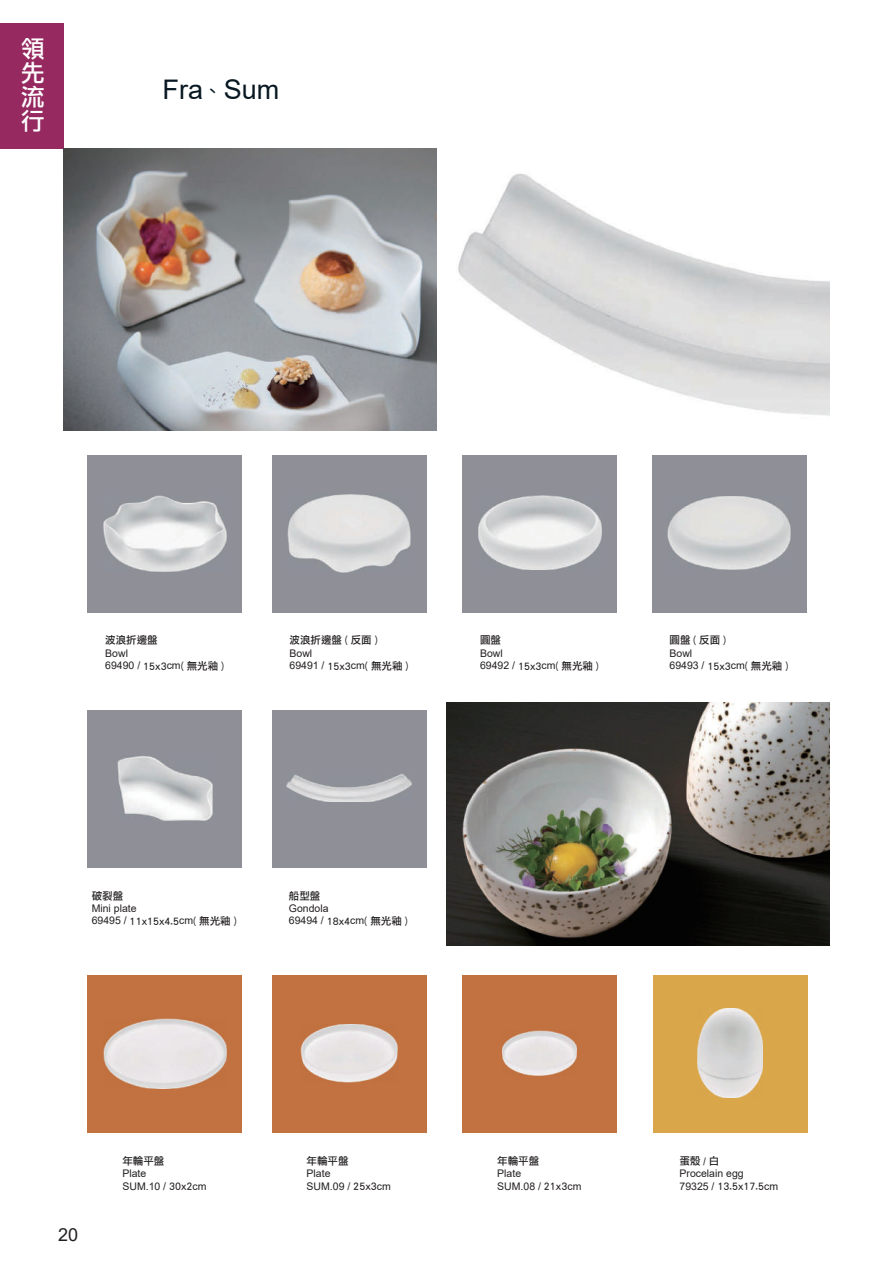
<style>
.page{position:relative;width:893px;height:1263px;background:#fff}
.page>*{position:absolute;margin:0;border:0;box-sizing:border-box;transform-origin:0 0}
.t1{font:27px "Arial";color:#071822}
.t2{font:24px/24px "DF Li Hei Md HK BF";color:#fff;text-align:justify}
.t3{font:18px "Arial";color:#231f20}
.t4{font:10.5px "DF Li Hei Md HK BF";color:#231f20}
.t5{font:10.5px/12.6px "Arial";color:#231f20}
.s1{font-family:"Microsoft Jheng Hei"}
.s2{font-family:"Arial"}
.s3{font-family:"DF Li Hei Md HK BF"}
</style>
<div class="page">
<div style="left:0;top:23px;width:64px;height:126px;background:#952960"></div>
<div style="left:87px;top:455px;width:155px;height:157px;background:#8e8f97"></div>
<img style="left:103px;top:495px;width:123px;height:76px">
<div style="left:272px;top:455px;width:154px;height:157px;background:#8e8f97"></div>
<img style="left:288px;top:494px;width:122px;height:78px">
<div style="left:462px;top:455px;width:155px;height:157px;background:#8e8f97"></div>
<img style="left:478px;top:495px;width:123px;height:75px">
<div style="left:652px;top:455px;width:154px;height:157px;background:#8e8f97"></div>
<img style="left:668px;top:496px;width:123px;height:73px">
<div style="left:87px;top:710px;width:155px;height:157px;background:#8e8f97"></div>
<img style="left:117px;top:756px;width:95px;height:64px">
<div style="left:272px;top:710px;width:154px;height:157px;background:#8e8f97"></div>
<img style="left:286px;top:774px;width:126px;height:28px">
<div style="left:87px;top:975px;width:155px;height:158px;background:#c27140"></div>
<img style="left:103px;top:1018px;width:123px;height:70px">
<div style="left:272px;top:975px;width:154px;height:158px;background:#c27140"></div>
<img style="left:300px;top:1024px;width:98px;height:58px">
<div style="left:462px;top:975px;width:155px;height:158px;background:#c27140"></div>
<img style="left:502px;top:1031px;width:75px;height:44px">
<div style="left:653px;top:975px;width:154px;height:157px;background:#d9a74a"></div>
<img style="left:697px;top:1008px;width:66px;height:90px">
<img style="left:64px;top:149px;width:373px;height:282px">
<img style="left:458px;top:173px;width:371px;height:243px">
<img style="left:446px;top:702px;width:383px;height:243px">
<h2 class="t2" style="left:21px;top:37px;width:25px">領先流行</h2>
<h1 class="t1" style="left:163px;top:71px;width:118px">Fra<span class="s1">、</span>Sum</h1>
<p class="t4" style="left:105px;top:635px;width:54px">波浪折邊盤</p>
<p class="t5" style="left:105px;top:647px;width:24px">Bowl</p>
<p class="t4" style="left:105px;top:660px;width:120px"><span class="s2">69490 /</span> 15x3<span class="s2">cm</span>( 無光釉 )</p>
<p class="t4" style="left:290px;top:635px;width:90px">波浪折邊盤 ( 反面 )</p>
<p class="t5" style="left:290px;top:647px;width:24px">Bowl</p>
<p class="t4" style="left:290px;top:660px;width:120px"><span class="s2">69491 /</span> 15x3<span class="s2">cm</span>( 無光釉 )</p>
<p class="t4" style="left:480px;top:635px;width:22px">圓盤</p>
<p class="t5" style="left:480px;top:647px;width:24px">Bowl</p>
<p class="t4" style="left:480px;top:660px;width:120px"><span class="s2">69492 /</span> 15x3<span class="s2">cm</span>( 無光釉 )</p>
<p class="t4" style="left:669px;top:635px;width:58px">圓盤(反面)</p>
<p class="t5" style="left:669px;top:647px;width:24px">Bowl</p>
<p class="t4" style="left:669px;top:660px;width:120px"><span class="s2">69493 /</span> 15x3<span class="s2">cm</span>( 無光釉 )</p>
<p class="t4" style="left:92px;top:890px;width:33px">破裂盤</p>
<p class="t5" style="left:92px;top:902px;width:46px">Mini plate</p>
<p class="t4" style="left:92px;top:915px;width:147px"><span class="s2">69495 /</span> 11x15x4.5<span class="s2">cm</span>( 無光釉 )</p>
<p class="t4" style="left:289px;top:890px;width:33px">船型盤</p>
<p class="t5" style="left:289px;top:902px;width:41px">Gondola</p>
<p class="t4" style="left:289px;top:915px;width:121px"><span class="s2">69494 /</span> 18x4<span class="s2">cm</span>( 無光釉 )</p>
<h3 class="t3" style="left:58px;top:1222px;width:22px">20</h3>
<p class="t4" style="left:122px;top:1155px;width:43px">年輪平盤</p>
<p class="t5" style="left:122px;top:1167px;width:86px">Plate<br>SUM.10 / <span class="s3">30x2</span>cm</p>
<p class="t4" style="left:307px;top:1155px;width:43px">年輪平盤</p>
<p class="t5" style="left:307px;top:1167px;width:86px">Plate<br>SUM.09 / <span class="s3">25x3</span>cm</p>
<p class="t4" style="left:497px;top:1155px;width:43px">年輪平盤</p>
<p class="t5" style="left:497px;top:1167px;width:86px">Plate<br>SUM.08 / <span class="s3">21x3</span>cm</p>
<p class="t4" style="left:679px;top:1155px;width:41px">蛋殼/白</p>
<p class="t5" style="left:679px;top:1167px;width:66px">Procelain egg</p>
<p class="t4" style="left:679px;top:1180px;width:100px"><span class="s2">79325 /</span> 13.5x17.5<span class="s2">cm</span></p>
</div>
